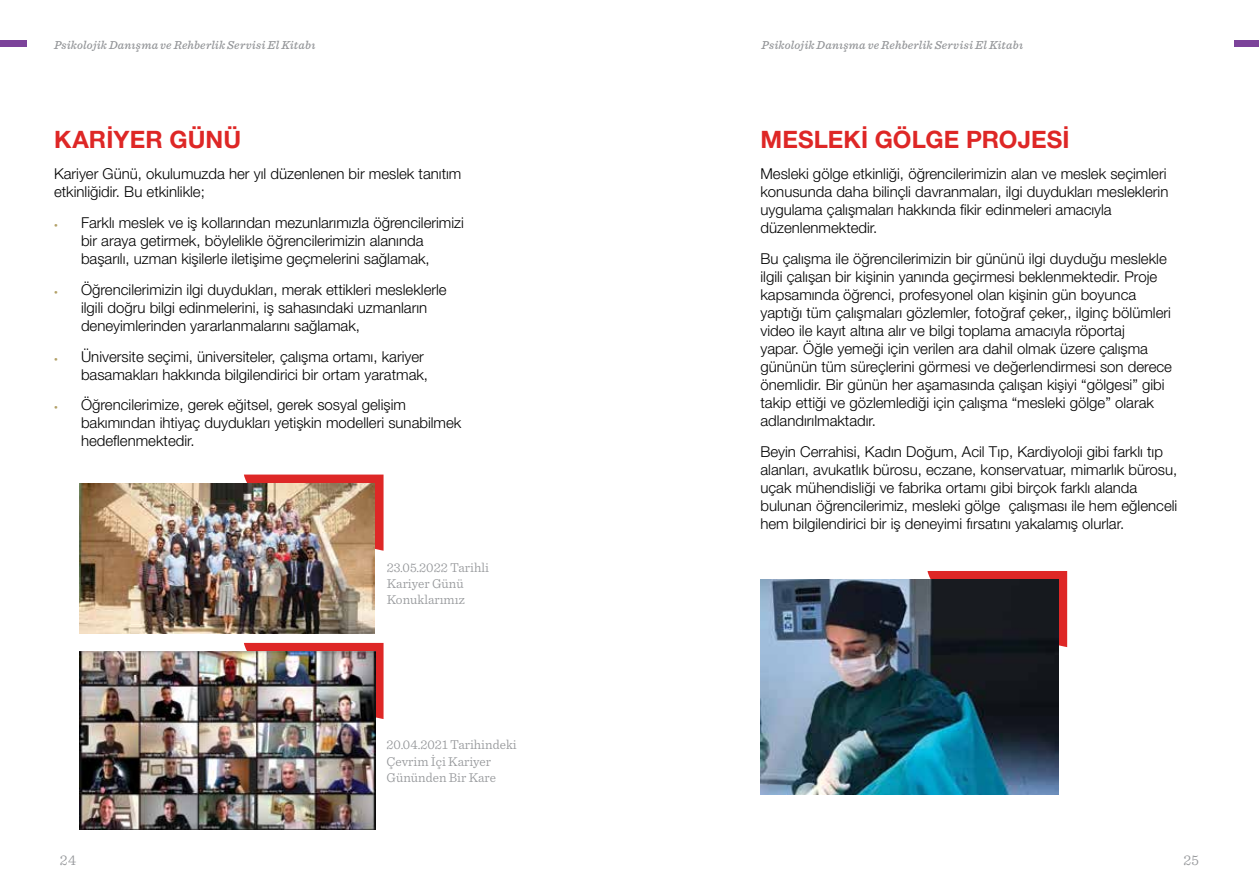
<style>
.page{position:relative;width:1259px;height:893px;background:#fff}
.page>*{position:absolute;margin:0;border:0;box-sizing:border-box;transform-origin:0 0}
.t1{font:700 24px "Helvetica Neue LT Pro";letter-spacing:.005em;color:#de2726}
.t2{font:300 15px/18px "Helvetica Neue LT Pro";color:#000}
.t3{font:300 15px "Sentinel";color:#939598}
.t4{font:300 13.5px/16.2px "Sentinel";color:#939598}
.t5{font:italic 500 12px "Sentinel";letter-spacing:.015em;color:#939598}
.s1{font-weight:400;font-size:7.5px;color:#b3a168}
</style>
<div class="page">
<div style="left:0;top:40px;width:27px;height:7px;background:#7c439a"></div>
<div style="left:1233px;top:40px;width:26px;height:7px;background:#7c439a"></div>
<div style="left:244px;top:475px;width:139px;height:76px;background:#de2726"></div>
<svg style="left:244px;top:643px;width:139px;height:76px"></svg>
<img style="left:80px;top:483px;width:295px;height:151px">
<img style="left:80px;top:652px;width:295px;height:177px">
<div style="left:927px;top:571px;width:140px;height:76px;background:#de2726"></div>
<img style="left:760px;top:579px;width:298px;height:215px">
<p class="t5" style="left:54px;top:36px;width:263px">Psikolojik Danışma ve Rehberlik Servisi El Kitabı</p>
<p class="t5" style="left:761px;top:36px;width:263px">Psikolojik Danışma ve Rehberlik Servisi El Kitabı</p>
<h1 class="t1" style="left:54px;top:125px;width:189px">KARİYER GÜNÜ</h1>
<p class="t2" style="left:54px;top:165px;width:409px">Kariyer Günü, okulumuzda her yıl düzenlenen bir meslek tanıtım etkinliğidir. Bu etkinlikle;</p>
<p class="t2" style="left:81px;top:213px;width:384px;text-indent:-27px"><span class="s1">•</span> Farklı meslek ve iş kollarından mezunlarımızla öğrencilerimizi bir araya getirmek, böylelikle öğrencilerimizin alanında başarılı, uzman kişilerle iletişime geçmelerini sağlamak,</p>
<p class="t2" style="left:81px;top:280px;width:367px;text-indent:-27px"><span class="s1">•</span> Öğrencilerimizin ilgi duydukları, merak ettikleri mesleklerle ilgili doğru bilgi edinmelerini, iş sahasındaki uzmanların deneyimlerinden yararlanmalarını sağlamak,</p>
<p class="t2" style="left:54px;top:347px;width:376px;text-align:right"><span class="s1">•</span> Üniversite seçimi, üniversiteler, çalışma ortamı, kariyer basamakları hakkında bilgilendirici bir ortam yaratmak,</p>
<p class="t2" style="left:81px;top:396px;width:382px;text-indent:-27px"><span class="s1">•</span> Öğrencilerimize, gerek eğitsel, gerek sosyal gelişim bakımından ihtiyaç duydukları yetişkin modelleri sunabilmek hedeflenmektedir.</p>
<p class="t4" style="left:387px;top:558px;width:104px">23.05.2022 Tarihli<br>Kariyer Günü<br>Konuklarımız</p>
<p class="t4" style="left:386px;top:736px;width:132px">20.04.2021 Tarihindeki<br>Çevrim İçi Kariyer<br>Gününden Bir Kare</p>
<h1 class="t1" style="left:760px;top:125px;width:311px">MESLEKİ GÖLGE PROJESİ</h1>
<p class="t2" style="left:760px;top:165px;width:409px">Mesleki gölge etkinliği, öğrencilerimizin alan ve meslek seçimleri konusunda daha bilinçli davranmaları, ilgi duydukları mesleklerin uygulama çalışmaları hakkında fikir edinmeleri amacıyla düzenlenmektedir.</p>
<p class="t2" style="left:760px;top:249px;width:413px">Bu çalışma ile öğrencilerimizin bir gününü ilgi duyduğu meslekle ilgili çalışan bir kişinin yanında geçirmesi beklenmektedir. Proje kapsamında öğrenci, profesyonel olan kişinin gün boyunca yaptığı tüm çalışmaları gözlemler, fotoğraf çeker,, ilginç bölümleri video ile kayıt altına alır ve bilgi toplama amacıyla röportaj<br>yapar. Öğle yemeği için verilen ara dahil olmak üzere çalışma gününün tüm süreçlerini görmesi ve değerlendirmesi son derece önemlidir. Bir günün her aşamasında çalışan kişiyi “gölgesi” gibi takip ettiği ve gözlemlediği için çalışma “mesleki gölge” olarak adlandırılmaktadır.</p>
<p class="t2" style="left:760px;top:442px;width:418px">Beyin Cerrahisi, Kadın Doğum, Acil Tıp, Kardiyoloji gibi farklı tıp alanları, avukatlık bürosu, eczane, konservatuar, mimarlık bürosu, uçak mühendisliği ve fabrika ortamı gibi birçok farklı alanda bulunan öğrencilerimiz, mesleki gölge çalışması ile hem eğlenceli hem bilgilendirici bir iş deneyimi fırsatını yakalamış olurlar.</p>
<p class="t3" style="left:60px;top:848px;width:18px">24</p>
<p class="t3" style="left:1183px;top:848px;width:17px">25</p>
</div>
